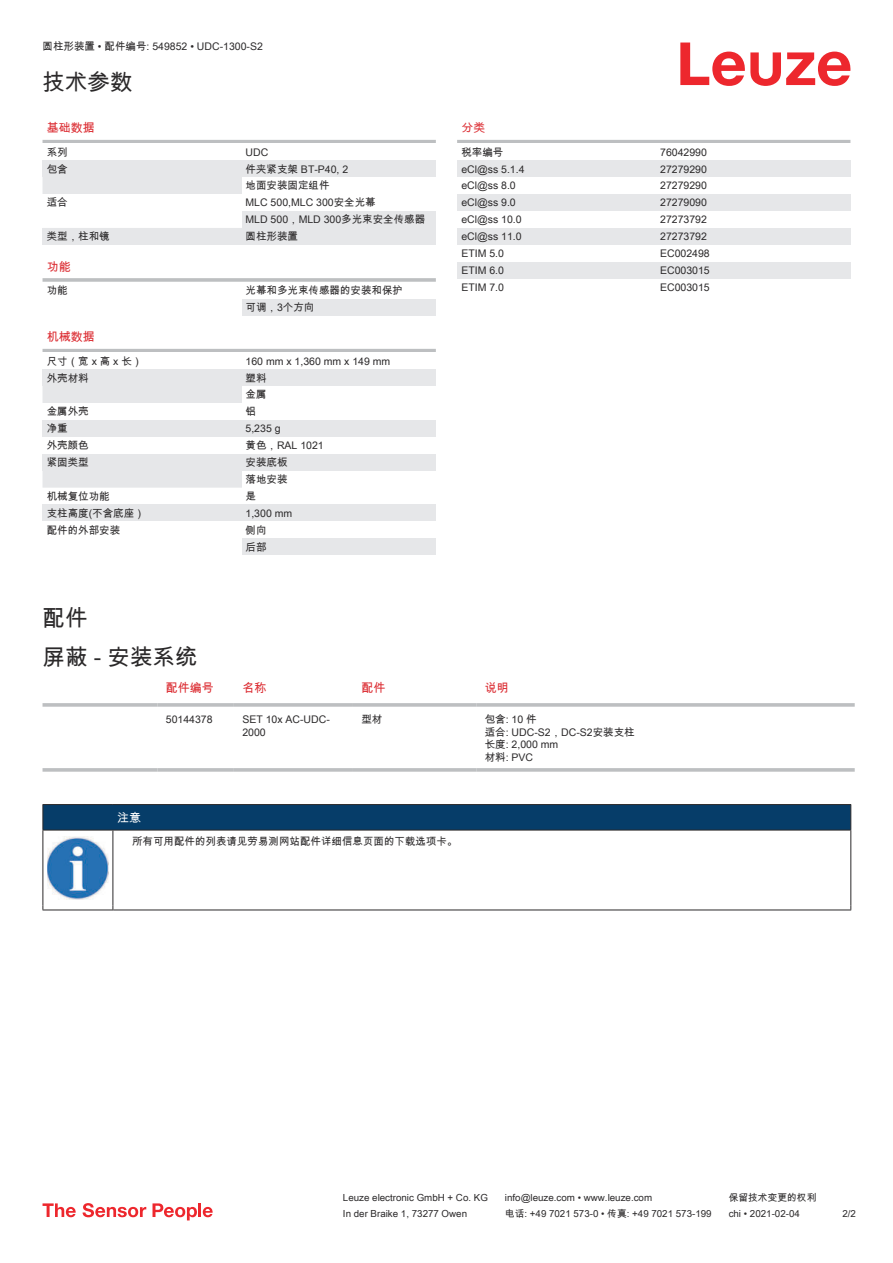
<style>
.page{position:relative;width:893px;height:1263px;background:#fff}
.page>*{position:absolute;margin:0;border:0;box-sizing:border-box;transform-origin:0 0}
.t1{font:22.5px/38.7px "Arial Unicode MS";color:#2b292a}
.t2{font:12px "Arial Unicode MS";color:#db2a30}
.t3{font:12px "Arial Unicode MS";color:#fff}
.t4{font:10.5px/17px "Arial Unicode MS";color:#2b292a}
.t5{font:9.75px "Arial Unicode MS";color:#2b292a}
</style>
<div class="page">
<svg style="left:680px;top:43px;width:170px;height:43px"></svg>
<svg style="left:43px;top:177px;width:393px;height:311px"></svg>
<hr style="left:43px;top:140px;width:393px;height:3px;background:#bdbfc1">
<div style="left:43px;top:160px;width:199px;height:17px;background:#e6e7e9"></div>
<div style="left:242px;top:160px;width:194px;height:17px;background:#e6e7e9"></div>
<div style="left:242px;top:177px;width:194px;height:17px;background:#fff"></div>
<div style="left:43px;top:194px;width:199px;height:17px;background:#fff"></div>
<div style="left:242px;top:194px;width:194px;height:17px;background:#fff"></div>
<div style="left:242px;top:211px;width:194px;height:17px;background:#e6e7e9"></div>
<div style="left:43px;top:228px;width:199px;height:17px;background:#e6e7e9"></div>
<div style="left:242px;top:228px;width:194px;height:17px;background:#e6e7e9"></div>
<div style="left:43px;top:262px;width:393px;height:18px;background:#fff"></div>
<hr style="left:43px;top:278px;width:393px;height:4px;background:#c6c8c9">
<div style="left:43px;top:282px;width:199px;height:17px;background:#fff"></div>
<div style="left:242px;top:282px;width:194px;height:17px;background:#fff"></div>
<div style="left:242px;top:299px;width:194px;height:16px;background:#e6e7e9"></div>
<div style="left:43px;top:333px;width:393px;height:18px;background:#fff"></div>
<hr style="left:43px;top:349px;width:393px;height:3px;background:#bdbfc1">
<div style="left:43px;top:352px;width:199px;height:17px;background:#fff"></div>
<div style="left:242px;top:352px;width:194px;height:17px;background:#fff"></div>
<div style="left:43px;top:369px;width:199px;height:17px;background:#e6e7e9"></div>
<div style="left:242px;top:369px;width:194px;height:17px;background:#e6e7e9"></div>
<div style="left:242px;top:386px;width:194px;height:17px;background:#fff"></div>
<div style="left:43px;top:403px;width:199px;height:17px;background:#fff"></div>
<div style="left:242px;top:403px;width:194px;height:17px;background:#fff"></div>
<div style="left:43px;top:420px;width:199px;height:17px;background:#e6e7e9"></div>
<div style="left:242px;top:420px;width:194px;height:17px;background:#e6e7e9"></div>
<div style="left:43px;top:437px;width:199px;height:17px;background:#fff"></div>
<div style="left:242px;top:437px;width:194px;height:17px;background:#fff"></div>
<div style="left:43px;top:454px;width:199px;height:17px;background:#e6e7e9"></div>
<div style="left:242px;top:454px;width:194px;height:17px;background:#e6e7e9"></div>
<div style="left:242px;top:471px;width:194px;height:17px;background:#fff"></div>
<div style="left:43px;top:504px;width:199px;height:17px;background:#e6e7e9"></div>
<div style="left:242px;top:504px;width:194px;height:17px;background:#e6e7e9"></div>
<div style="left:242px;top:538px;width:194px;height:17px;background:#e6e7e9"></div>
<svg style="left:43px;top:703px;width:114px;height:4px"></svg>
<hr style="left:157px;top:703px;width:77px;height:4px;background:#c5c7c9">
<svg style="left:234px;top:703px;width:119px;height:4px"></svg>
<svg style="left:353px;top:703px;width:123px;height:4px"></svg>
<hr style="left:476px;top:703px;width:379px;height:4px;background:#c5c7c9">
<svg style="left:43px;top:768px;width:114px;height:4px"></svg>
<svg style="left:157px;top:768px;width:77px;height:4px"></svg>
<svg style="left:234px;top:768px;width:119px;height:4px"></svg>
<svg style="left:353px;top:768px;width:123px;height:4px"></svg>
<svg style="left:476px;top:768px;width:379px;height:4px;background:#c3c5c7"></svg>
<hr style="left:43px;top:830px;width:70px;height:1px;background:#2b292a">
<svg style="left:43px;top:804px;width:808px;height:26px;background:#083c65"></svg>
<hr style="left:113px;top:830px;width:738px;height:1px;background:#2b292a">
<hr style="left:43px;top:830px;width:1px;height:75px;background:#2b292a">
<hr style="left:113px;top:830px;width:1px;height:75px;background:#2b292a">
<hr style="left:850px;top:830px;width:1px;height:75px;background:#2b292a">
<hr style="left:43px;top:909px;width:70px;height:1px;background:#2b292a">
<hr style="left:113px;top:909px;width:738px;height:1px;background:#2b292a">
<img style="left:47px;top:836px;width:61px;height:63px">
<hr style="left:457px;top:140px;width:393px;height:3px;background:#bdbfc1">
<div style="left:457px;top:160px;width:200px;height:17px;background:#e6e7e9"></div>
<div style="left:657px;top:160px;width:193px;height:17px;background:#e6e7e9"></div>
<div style="left:457px;top:194px;width:200px;height:17px;background:#e6e7e9"></div>
<div style="left:657px;top:194px;width:193px;height:17px;background:#e6e7e9"></div>
<div style="left:457px;top:228px;width:200px;height:17px;background:#e6e7e9"></div>
<div style="left:657px;top:228px;width:193px;height:17px;background:#e6e7e9"></div>
<div style="left:457px;top:262px;width:200px;height:17px;background:#e6e7e9"></div>
<div style="left:657px;top:262px;width:193px;height:17px;background:#e6e7e9"></div>
<svg style="left:43px;top:1203px;width:33px;height:14px"></svg>
<svg style="left:83px;top:1203px;width:63px;height:14px"></svg>
<svg style="left:153px;top:1203px;width:44px;height:17px"></svg>
<hr style="left:198px;top:1203px;width:3px;height:14px;background:#ed272d">
<svg style="left:203px;top:1207px;width:10px;height:10px"></svg>
<p class="t4" style="left:43px;top:38px;width:222px">圆柱形装置 • 配件编号: 549852 • UDC-1300-S2</p>
<h1 class="t1" style="left:43px;top:62px;width:91px">技术参数</h1>
<p class="t2" style="left:47px;top:119px;width:49px">基础数据</p>
<p class="t4" style="left:47px;top:143px;width:22px">系列</p>
<p class="t4" style="left:246px;top:144px;width:24px">UDC</p>
<p class="t4" style="left:47px;top:160px;width:22px">包含</p>
<p class="t4" style="left:246px;top:160px;width:104px">件夹紧支架 BT-P40, 2地面安装固定组件</p>
<p class="t4" style="left:47px;top:194px;width:22px">适合</p>
<p class="t4" style="left:246px;top:194px;width:181px">MLC 500,MLC 300安全光幕<br>MLD 500，MLD 300多光束安全传感器</p>
<p class="t4" style="left:47px;top:228px;width:64px">类型，柱和镜</p>
<p class="t4" style="left:246px;top:228px;width:54px">圆柱形装置</p>
<p class="t2" style="left:47px;top:258px;width:25px">功能</p>
<p class="t4" style="left:47px;top:281px;width:22px">功能</p>
<p class="t4" style="left:246px;top:281px;width:159px">光幕和多光束传感器的安装和保护可调，3个方向</p>
<p class="t2" style="left:47px;top:328px;width:49px">机械数据</p>
<p class="t4" style="left:47px;top:352px;width:97px">尺寸（宽 x 高 x 长）</p>
<p class="t4" style="left:246px;top:352px;width:146px">160 mm x 1,360 mm x 149 mm</p>
<p class="t4" style="left:47px;top:369px;width:43px">外壳材料</p>
<p class="t4" style="left:246px;top:369px;width:22px">塑料金属</p>
<p class="t4" style="left:47px;top:403px;width:43px">金属外壳</p>
<p class="t4" style="left:246px;top:403px;width:12px">铝</p>
<p class="t4" style="left:47px;top:420px;width:22px">净重</p>
<p class="t4" style="left:246px;top:420px;width:37px">5,235 g</p>
<p class="t4" style="left:47px;top:437px;width:43px">外壳颜色</p>
<p class="t4" style="left:246px;top:437px;width:80px">黄色，RAL 1021</p>
<p class="t4" style="left:47px;top:454px;width:43px">紧固类型</p>
<p class="t4" style="left:246px;top:454px;width:43px">安装底板落地安装</p>
<p class="t4" style="left:47px;top:487px;width:64px">机械复位功能</p>
<p class="t4" style="left:246px;top:487px;width:12px">是</p>
<p class="t4" style="left:47px;top:504px;width:99px">支柱高度(不含底座）</p>
<p class="t4" style="left:246px;top:504px;width:48px">1,300 mm</p>
<p class="t4" style="left:47px;top:521px;width:75px">配件的外部安装</p>
<p class="t4" style="left:246px;top:521px;width:22px">侧向后部</p>
<p class="t2" style="left:461px;top:119px;width:25px">分类</p>
<p class="t4" style="left:461px;top:143px;width:43px">税率编号</p>
<p class="t4" style="left:660px;top:143px;width:48px">76042990</p>
<p class="t4" style="left:461px;top:160px;width:65px">eCl@ss 5.1.4</p>
<p class="t4" style="left:660px;top:160px;width:48px">27279290</p>
<p class="t4" style="left:461px;top:177px;width:56px">eCl@ss 8.0</p>
<p class="t4" style="left:660px;top:177px;width:48px">27279290</p>
<p class="t4" style="left:461px;top:194px;width:56px">eCl@ss 9.0</p>
<p class="t4" style="left:660px;top:194px;width:48px">27279090</p>
<p class="t4" style="left:461px;top:211px;width:62px">eCl@ss 10.0</p>
<p class="t4" style="left:660px;top:211px;width:48px">27273792</p>
<p class="t4" style="left:461px;top:228px;width:62px">eCl@ss 11.0</p>
<p class="t4" style="left:660px;top:228px;width:48px">27273792</p>
<p class="t4" style="left:461px;top:245px;width:44px">ETIM 5.0</p>
<p class="t4" style="left:660px;top:245px;width:51px">EC002498</p>
<p class="t4" style="left:461px;top:262px;width:44px">ETIM 6.0</p>
<p class="t4" style="left:660px;top:262px;width:51px">EC003015</p>
<p class="t4" style="left:461px;top:278px;width:44px">ETIM 7.0</p>
<p class="t4" style="left:660px;top:278px;width:51px">EC003015</p>
<h1 class="t1" style="left:43px;top:598px;width:157px">配件<br>屏蔽 - 安装系统</h1>
<p class="t2" style="left:166px;top:679px;width:49px">配件编号</p>
<p class="t2" style="left:242px;top:679px;width:25px">名称</p>
<p class="t2" style="left:361px;top:679px;width:25px">配件</p>
<p class="t2" style="left:485px;top:679px;width:25px">说明</p>
<p class="t4" style="left:166px;top:711px;width:48px">50144378</p>
<p class="t4" style="left:242px;top:713px;width:89px;line-height:12.6px">SET 10x AC-UDC-<br>2000</p>
<p class="t4" style="left:361px;top:711px;width:22px">型材</p>
<p class="t4" style="left:485px;top:713px;width:151px;line-height:12.6px">包含: 10 件<br>适合: UDC-S2，DC-S2安装支柱长度: 2,000 mm<br>材料: PVC</p>
<p class="t3" style="left:117px;top:809px;width:25px">注意</p>
<p class="t4" style="left:132px;top:832px;width:327px">所有可用配件的列表请见劳易测网站配件详细信息页面的下载选项卡。</p>
<p class="t5" style="left:343px;top:1191px;width:146px">Leuze electronic GmbH + Co. KG</p>
<p class="t5" style="left:505px;top:1191px;width:149px">info@leuze.com • www.leuze.com</p>
<p class="t5" style="left:729px;top:1191px;width:89px">保留技术变更的权利</p>
<p class="t5" style="left:343px;top:1206px;width:126px">In der Braike 1, 73277 Owen</p>
<p class="t5" style="left:505px;top:1206px;width:208px">电话: +49 7021 573-0 • 传真: +49 7021 573-199</p>
<p class="t5" style="left:729px;top:1206px;width:73px">chi • 2021-02-04</p>
<p class="t5" style="left:842px;top:1206px;width:15px">2 /2</p>
</div>
